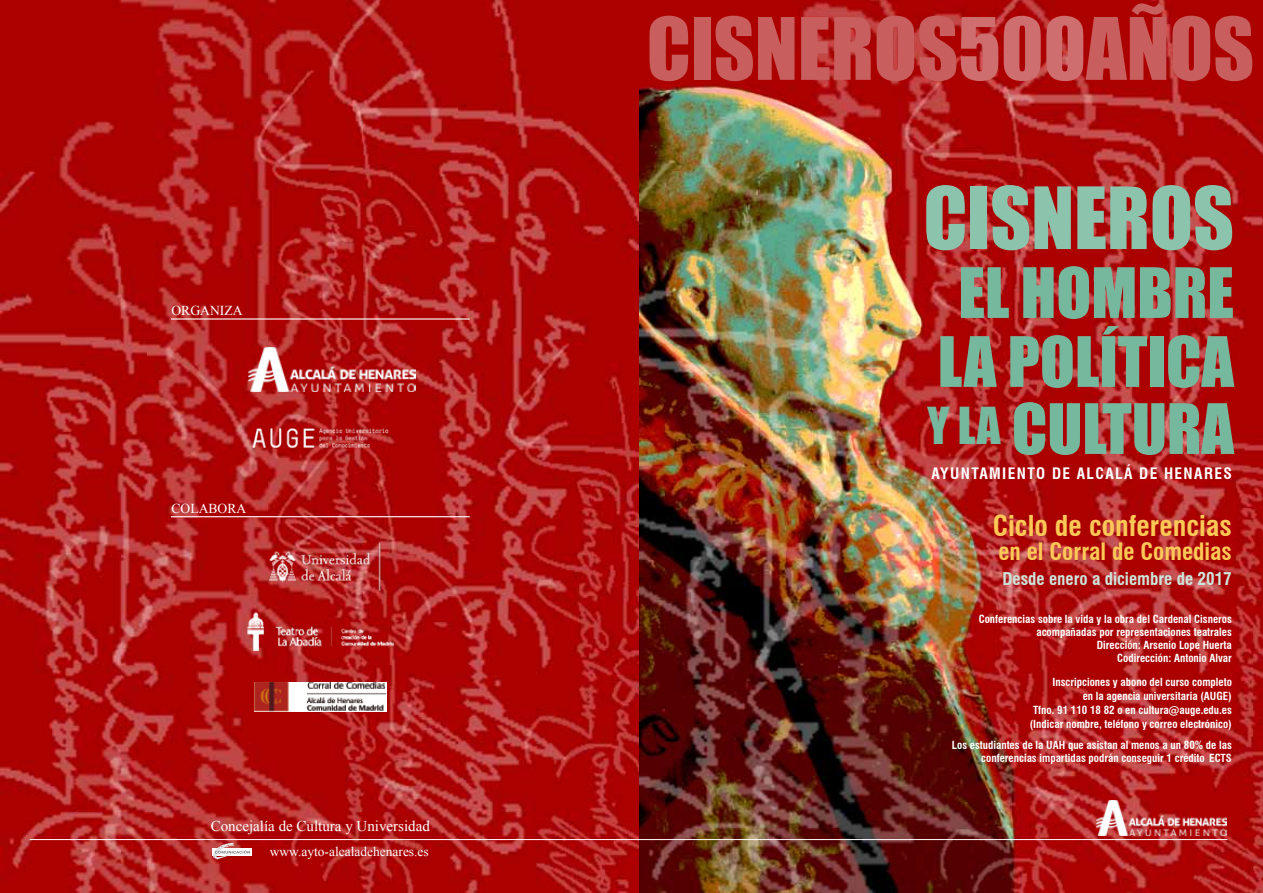
<style>
.page{position:relative;width:1263px;height:893px;background:#fff}
.page>*{position:absolute;margin:0;border:0;box-sizing:border-box;transform-origin:0 0}
.t1{font:79.5px "Impact";color:#c95e5e}
.t2{font:79.35px "Impact";color:#8bc3ad}
.t3{font:64.2px/67.9px "Impact";color:#76b89e;text-align:center}
.t4{font:700 condensed 28.05px "Swiss 721 BT";color:#fcc956}
.t5{font:700 condensed 23.4px "Swiss 721 BT";color:#fcc956}
.t6{font:700 condensed 17.1px "Swiss 721 BT";color:#cde5db}
.t7{font:700 condensed 15.45px "Swiss 721 BT";letter-spacing:.09em;color:#fff}
.t8{font:15px "Times New Roman";color:#fff}
.t9{font:13.65px "Times New Roman";color:#fff}
.t10{font:13.5px "Times New Roman";color:#fff}
.t11{font:700 condensed 10.95px/13px "Swiss 721 BT";color:#fff;text-align:right}
.s1{color:#cf6e6e}
</style>
<div class="page">
<img style="left:0;top:0;width:639px;height:893px">
<img style="left:639px;top:0;width:624px;height:893px">
<hr style="left:30px;top:839px;width:1197px;height:1px;background:#fff">
<img style="left:1096px;top:800px;width:130px;height:35px">
<div style="left:213px;top:848px;width:39px;height:8px;background:#fff"></div>
<svg style="left:213px;top:843px;width:37px;height:17px"></svg>
<img style="left:247px;top:611px;width:147px;height:40px">
<img style="left:257px;top:536px;width:126px;height:60px">
<img style="left:243px;top:418px;width:154px;height:40px">
<hr style="left:171px;top:318px;width:299px;height:2px;background:#fff">
<img style="left:249px;top:347px;width:166px;height:45px">
<hr style="left:171px;top:516px;width:299px;height:1px;background:#fff">
<img style="left:254px;top:682px;width:132px;height:29px">
<p class="t9" style="left:171px;top:302px;width:73px">ORGANIZA</p>
<p class="t9" style="left:171px;top:499px;width:76px">COLABORA</p>
<h3 class="t8" style="left:211px;top:815px;width:221px">Concejalía de Cultura y Universidad</h3>
<p class="t10" style="left:270px;top:842px;width:160px">www.ayto-alcaladehenares.es</p>
<h1 class="t1" style="left:647px;top:-13px;width:609px">CISNEROS<span class="s1">500</span>AÑOS</h1>
<h2 class="t2" style="left:923px;top:156px;width:312px">CISNEROS</h2>
<h3 class="t3" style="left:927px;top:257px;width:308px">EL HOMBRE<br>LA POLÍTICA<br><sup>Y</sup> <sup>LA</sup> CULTURA</h3>
<h3 class="t7" style="left:931px;top:464px;width:302px">AYUNTAMIENTO DE ALCALÁ DE HENARES</h3>
<h3 class="t4" style="left:993px;top:508px;width:241px">Ciclo de conferencias</h3>
<h3 class="t5" style="left:998px;top:537px;width:235px">en el Corral de Comedias</h3>
<h3 class="t6" style="left:1002px;top:569px;width:231px">Desde enero a diciembre de 2017</h3>
<p class="t11" style="left:979px;top:612px;width:255px">Conferencias sobre la vida y la obra del Cardenal Cisneros acompañadas por representaciones teatrales<br>Dirección: Arsenio Lope Huerta<br>Codirección: Antonio Alvar</p>
<p class="t11" style="left:1030px;top:675px;width:204px;line-height:14.1px">Inscripciones y abono del curso completo<br>en la agencia universitaria (AUGE)<br>Tfno. 91 110 18 82 o en cultura@auge.edu.es (Indicar nombre, teléfono y correo electrónico)</p>
<p class="t11" style="left:952px;top:738px;width:281px;line-height:13.5px">Los estudiantes de la UAH que asistan al menos a un 80% de las conferencias impartidas podrán conseguir 1 crédito ECTS</p>
</div>
